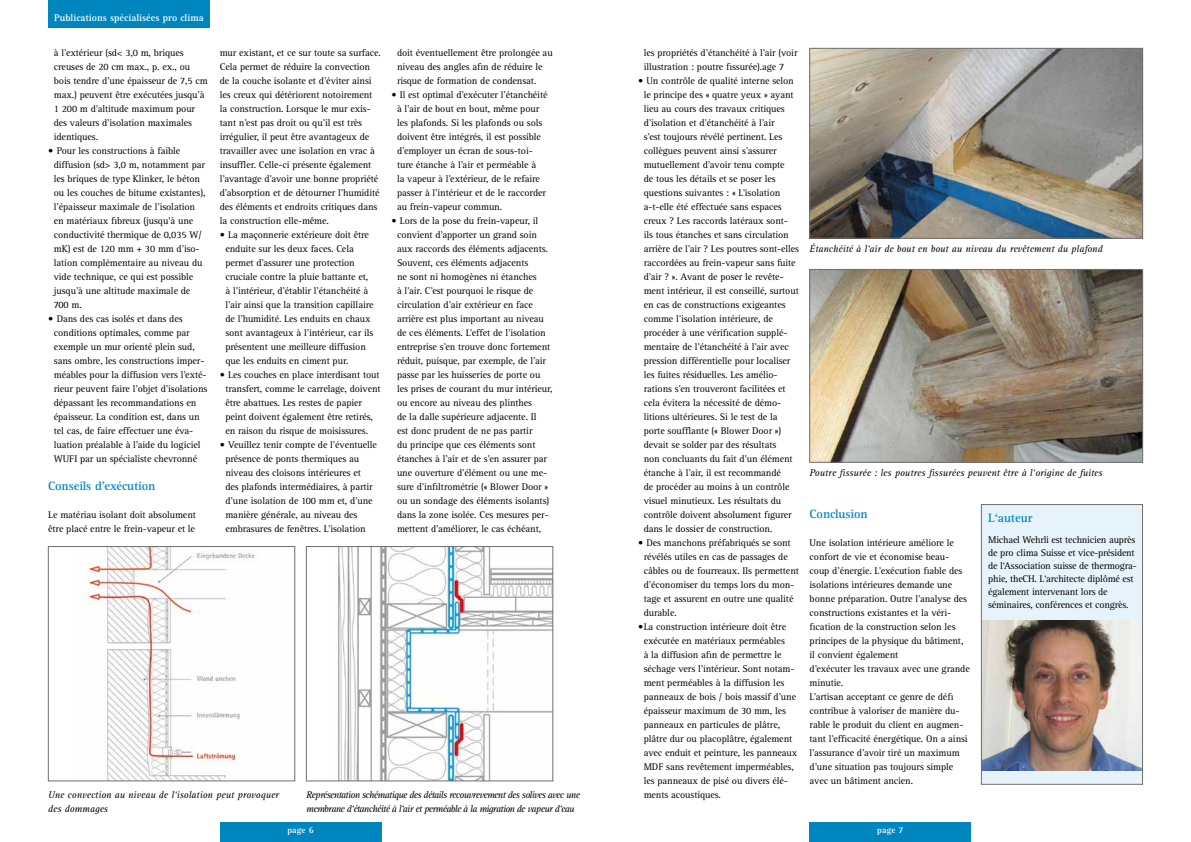
<style>
.page{position:relative;width:1191px;height:842px;background:#fff}
.page>*{position:absolute;margin:0;border:0;box-sizing:border-box;transform-origin:0 0}
.t1{font:700 12.5px "Rotis Serif Pro";letter-spacing:-.01em;color:#0086be}
.t2{font:10px/14px "Rotis Serif Pro";letter-spacing:-.01em;color:#000}
.t3{font:italic 10px/14px "Rotis Serif Pro";color:#000}
.t4{font:italic 10px/14px "Rotis Serif Pro";letter-spacing:-.06em;color:#000}
.t5{font:700 10px "Rotis Serif Pro";color:#fff}
.t6{font:700 9px "Rotis Serif Pro";letter-spacing:.01em;color:#fff}
</style>
<div class="page">
<div style="left:220px;top:822px;width:161px;height:20px;background:#0086be"></div>
<div style="left:809px;top:822px;width:162px;height:20px;background:#0086be"></div>
<div style="left:48px;top:0;width:162px;height:28px;background:#0086be"></div>
<img style="left:811px;top:271px;width:329px;height:189px">
<div style="left:809px;top:269px;width:333px;height:193px;border:1px solid #706f6f"></div>
<img style="left:811px;top:50px;width:329px;height:186px">
<div style="left:809px;top:48px;width:333px;height:190px;border:1px solid #706f6f"></div>
<img style="left:85px;top:548px;width:170px;height:231px">
<div style="left:48px;top:546px;width:247px;height:235px;border:1px solid #706f6f"></div>
<img style="left:338px;top:548px;width:213px;height:231px">
<div style="left:306px;top:546px;width:247px;height:235px;border:1px solid #706f6f"></div>
<div style="left:981px;top:504px;width:161px;height:280px;background:#e7f3fa"></div>
<img style="left:983px;top:621px;width:157px;height:149px">
<div style="left:981px;top:504px;width:161px;height:280px;border:1px solid #706f6f"></div>
<p class="t5" style="left:54px;top:11px;width:151px">Publications spécialisées pro clima</p>
<p class="t2" style="left:54px;top:46px;width:155px">à l’extérieur (sd&lt; 3,0 m, briques creuses de 20 cm max., p. ex., ou bois tendre d’une épaisseur de 7,5 cm max.) peuvent être exécutées jusqu’à<br>1 200 m d’altitude maximum pour des valeurs d’isolation maximales identiques.</p>
<p class="t2" style="left:54px;top:144px;width:153px;text-indent:-6px">• Pour les constructions à faible diffusion (sd&gt; 3,0 m, notamment par les briques de type Klinker, le béton ou les couches de bitume existantes), l’épaisseur maximale de l’isolation en matériaux fibreux (jusqu’à une conductivité thermique de 0,035 W/ mK) est de 120 mm + 30 mm d’iso&shy;lation complémentaire au niveau du vide technique, ce qui est possible jusqu’à une altitude maximale de<br>700 m.</p>
<p class="t2" style="left:54px;top:312px;width:155px;text-indent:-6px">• Dans des cas isolés et dans des conditions optimales, comme par exemple un mur orienté plein sud, sans ombre, les constructions imper&shy;méables pour la diffusion vers l’exté&shy;rieur peuvent faire l’objet d’isolations dépassant les recommandations en épaisseur. La condition est, dans un tel cas, de faire effectuer une éva&shy;luation préalable à l’aide du logiciel WUFI par un spécialiste chevronné</p>
<p class="t1" style="left:48px;top:478px;width:109px">Conseils d’exécution</p>
<p class="t2" style="left:48px;top:508px;width:149px">Le matériau isolant doit absolument être placé entre le frein-vapeur et le</p>
<p class="t2" style="left:220px;top:46px;width:163px">mur existant, et ce sur toute sa surface.<br>Cela permet de réduire la convection de la couche isolante et d’éviter ainsi les creux qui détériorent notoirement la construction. Lorsque le mur exis&shy;tant n’est pas droit ou qu’il est très irrégulier, il peut être avantageux de travailler avec une isolation en vrac à insuffler. Celle-ci présente également l’avantage d’avoir une bonne propriété d’absorption et de détourner l’humidité des éléments et endroits critiques dans la construction elle-même.</p>
<p class="t2" style="left:225px;top:228px;width:150px;text-indent:-6px">• La maçonnerie extérieure doit être enduite sur les deux faces. Cela permet d’assurer une protection cruciale contre la pluie battante et, à l’intérieur, d’établir l’étanchéité à l’air ainsi que la transition capillaire de l’humidité. Les enduits en chaux sont avantageux à l’intérieur, car ils présentent une meilleure diffusion que les enduits en ciment pur.</p>
<p class="t2" style="left:225px;top:368px;width:157px;text-indent:-6px">• Les couches en place interdisant tout transfert, comme le carrelage, doivent être abattues. Les restes de papier peint doivent également être retirés, en raison du risque de moisissures.</p>
<p class="t2" style="left:225px;top:438px;width:153px;text-indent:-6px">• Veuillez tenir compte de l’éventuelle présence de ponts thermiques au niveau des cloisons intérieures et<br>des plafonds intermédiaires, à partir d’une isolation de 100 mm et, d’une manière générale, au niveau des embrasures de fenêtres. L’isolation</p>
<p class="t2" style="left:397px;top:46px;width:157px">doit éventuellement être prolongée au niveau des angles afin de réduire le risque de formation de condensat.</p>
<p class="t2" style="left:397px;top:88px;width:152px;text-indent:-6px">• Il est optimal d’exécuter l’étanchéité à l’air de bout en bout, même pour les plafonds. Si les plafonds ou sols doivent être intégrés, il est possible d’employer un écran de sous-toi&shy;ture étanche à l’air et perméable à<br>la vapeur à l’extérieur, de le refaire passer à l’intérieur et de le raccorder au frein-vapeur commun.</p>
<p class="t2" style="left:397px;top:214px;width:157px;text-indent:-6px">• Lors de la pose du frein-vapeur, il convient d’apporter un grand soin aux raccords des éléments adjacents.<br>Souvent, ces éléments adjacents<br>ne sont ni homogènes ni étanches<br>à l’air. C’est pourquoi le risque de circulation d’air extérieur en face arrière est plus important au niveau de ces éléments. L’effet de l’isolation entreprise s’en trouve donc fortement réduit, puisque, par exemple, de l’air passe par les huisseries de porte ou les prises de courant du mur intérieur, ou encore au niveau des plinthes<br>de la dalle supérieure adjacente. Il<br>est donc prudent de ne pas partir<br>du principe que ces éléments sont étanches à l’air et de s’en assurer par une ouverture d’élément ou une me&shy;sure d’infiltrométrie (« Blower Door » ou un sondage des éléments isolants) dans la zone isolée. Ces mesures per&shy;mettent d’améliorer, le cas échéant,</p>
<p class="t3" style="left:48px;top:788px;width:232px">Une convection au niveau de l‘isolation peut provoquer des dommages</p>
<p class="t4" style="left:306px;top:788px;width:275px">Représentation schématique des détails recouvrevement des solives avec une membrane d‘étanchéité à l‘air et perméable à la migration de vapeur d‘eau</p>
<p class="t2" style="left:643px;top:46px;width:155px">les propriétés d’étanchéité à l’air (voir illustration : poutre fissurée).age 7</p>
<p class="t2" style="left:643px;top:74px;width:157px;text-indent:-6px">• Un contrôle de qualité interne selon le principe des « quatre yeux » ayant lieu au cours des travaux critiques d’isolation et d’étanchéité à l’air<br>s’est toujours révélé pertinent. Les collègues peuvent ainsi s’assurer mutuellement d’avoir tenu compte<br>de tous les détails et se poser les questions suivantes : « L’isolation a-t-elle été effectuée sans espaces creux ? Les raccords latéraux sont&shy;ils tous étanches et sans circulation arrière de l’air ? Les poutres sont-elles raccordées au frein-vapeur sans fuite d’air ? ». Avant de poser le revête&shy;ment intérieur, il est conseillé, surtout en cas de constructions exigeantes comme l’isolation intérieure, de procéder à une vérification supplé&shy;mentaire de l’étanchéité à l’air avec pression différentielle pour localiser les fuites résiduelles. Les amélio&shy;rations s’en trouveront facilitées et cela évitera la nécessité de démo&shy;litions ultérieures. Si le test de la porte soufflante (« Blower Door ») devait se solder par des résultats<br>non concluants du fait d’un élément étanche à l’air, il est recommandé<br>de procéder au moins à un contrôle visuel minutieux. Les résultats du contrôle doivent absolument figurer dans le dossier de construction.</p>
<p class="t2" style="left:643px;top:536px;width:157px;text-indent:-6px">• Des manchons préfabriqués se sont révélés utiles en cas de passages de câbles ou de fourreaux. Ils permettent d’économiser du temps lors du mon&shy;tage et assurent en outre une qualité durable.</p>
<p class="t2" style="left:643px;top:620px;width:155px;text-indent:-6px">•La construction intérieure doit être exécutée en matériaux perméables<br>à la diffusion afin de permettre le séchage vers l’intérieur. Sont notam&shy;ment perméables à la diffusion les panneaux de bois / bois massif d’une épaisseur maximum de 30 mm, les panneaux en particules de plâtre, plâtre dur ou placoplâtre, également avec enduit et peinture, les panneaux MDF sans revêtement imperméables, les panneaux de pisé ou divers élé&shy;ments acoustiques.</p>
<p class="t3" style="left:809px;top:242px;width:294px">Étanchéité à l‘air de bout en bout au niveau du revêtement du plafond</p>
<p class="t3" style="left:809px;top:466px;width:294px">Poutre fissurée : les poutres fissurées peuvent être à l‘origine de fuites</p>
<p class="t1" style="left:809px;top:506px;width:59px">Conclusion</p>
<p class="t2" style="left:809px;top:536px;width:162px">Une isolation intérieure améliore le confort de vie et économise beau&shy;coup d’énergie. L’exécution fiable des isolations intérieures demande une bonne préparation. Outre l’analyse des constructions existantes et la véri&shy;fication de la construction selon les principes de la physique du bâtiment, il convient également<br>d’exécuter les travaux avec une grande minutie.<br>L’artisan acceptant ce genre de défi contribue à valoriser de manière du&shy;rable le produit du client en augmen&shy;tant l’efficacité énergétique. On a ainsi l’assurance d’avoir tiré un maximum d’une situation pas toujours simple avec un bâtiment ancien.</p>
<p class="t1" style="left:988px;top:511px;width:46px">L‘auteur</p>
<p class="t2" style="left:988px;top:534px;width:150px;line-height:13px">Michael Wehrli est technicien auprès de pro clima Suisse et vice-président de l‘Association suisse de thermogra&shy;phie, theCH. L‘architecte diplômé est également intervenant lors de séminaires, conférences et congrès.</p>
<p class="t6" style="left:287px;top:825px;width:28px">page 6</p>
<p class="t6" style="left:877px;top:825px;width:28px">page 7</p>
</div>
